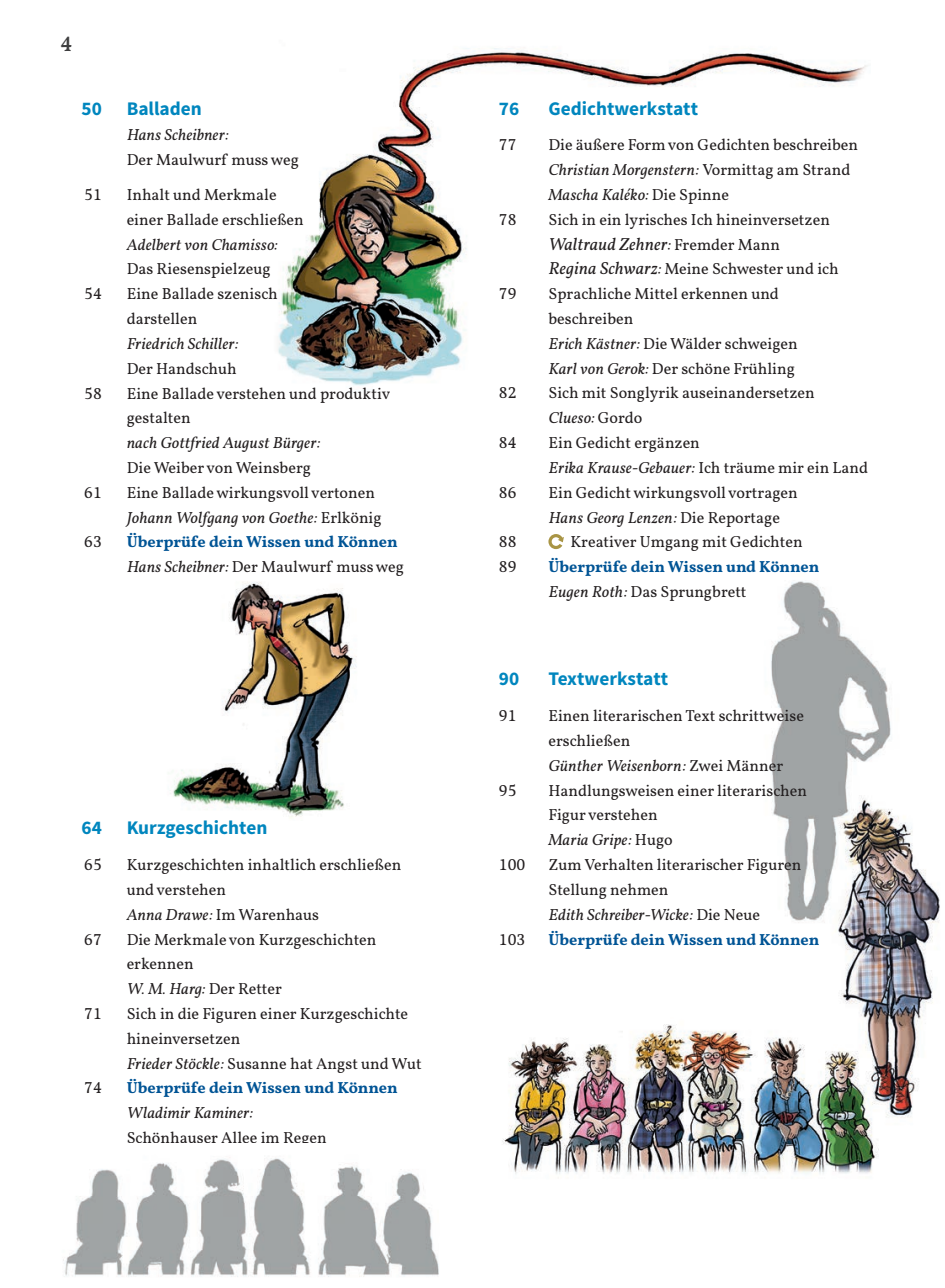
<style>
.page{position:relative;width:945px;height:1288px;background:#fff}
.page>*{position:absolute;margin:0;border:0;box-sizing:border-box;transform-origin:0 0}
.t1{font:600 21px "bs Green Valley Serif 1";color:#3e3e3f}
.t2{font:700 19.25px "bs Sirah Sans 1";color:#0086be}
.t3{font:italic 17.5px "bs Green Valley Serif 1";color:#231f20}
.t4{font:16.1px/24.8px "bs Green Valley Serif 1";color:#231f20}
.t5{font:700 16.1px/24.8px "bs Green Valley Serif 1";color:#005495}
.s1{font-style:italic}
.s2{font-weight:400;font-style:italic;color:#231f20}
.s3{font-weight:400;color:#231f20}
.s4{font-size:16.1px}
.s5{font-style:normal;font-size:16.1px}
.s6{font-style:italic;font-size:17.5px}
</style>
<div class="page">
<img style="left:502px;top:581px;width:438px;height:593px">
<img style="left:278px;top:48px;width:590px;height:338px">
<img style="left:170px;top:582px;width:187px;height:236px">
<svg style="left:548px;top:534px;width:16px;height:15px"></svg>
<img style="left:63px;top:1157px;width:376px;height:120px">
<p class="t1" style="left:60px;top:37px;width:13px">4</p>
<p class="t2" style="left:82px;top:102px;width:22px">50</p>
<p class="t2" style="left:127px;top:102px;width:77px">Balladen</p>
<p class="t4" style="left:127px;top:124px;width:174px"><span class="s1">Hans Scheibner:<br></span>Der Maulwurf mussweg</p>
<p class="t4" style="left:84px;top:184px;width:19px">51</p>
<p class="t4" style="left:127px;top:184px;width:179px">Inhalt und Merkmale einer Ballade erschließen<br><span class="s1">Adelbert von Chamisso:<br></span>Das Riesenspielzeug</p>
<p class="t4" style="left:84px;top:283px;width:19px">54</p>
<p class="t4" style="left:127px;top:283px;width:152px">Eine Ballade szenisch darstellen<br><span class="s1">Friedrich Schiller:<br></span>Der Handschuh</p>
<p class="t4" style="left:84px;top:382px;width:19px">58</p>
<p class="t4" style="left:127px;top:382px;width:265px">Eine Ballade verstehen und produktiv gestalten<br><span class="s1">nach Gottfried August Bürger:<br></span>Die Weiber von Weinsberg</p>
<p class="t4" style="left:84px;top:482px;width:19px">61</p>
<p class="t4" style="left:127px;top:482px;width:256px">Eine Ballade wirkungsvoll vertonen<br><span class="s1">Johann Wolfgang von Goethe:</span> Erlkönig</p>
<p class="t4" style="left:84px;top:531px;width:19px">63</p>
<p class="t5" style="left:127px;top:531px;width:279px">Überprüfe dein Wissen und Können<br><span class="s2">Hans Scheibner:</span> <span class="s3">Der Maulwurf mussweg</span></p>
<p class="t2" style="left:82px;top:821px;width:22px">64</p>
<p class="t2" style="left:127px;top:821px;width:142px">Kurzgeschichten</p>
<p class="t4" style="left:84px;top:854px;width:19px">65</p>
<p class="t4" style="left:127px;top:854px;width:276px">Kurzgeschichten inhaltlich erschließen undverstehen<br><span class="s1">Anna Drawe:</span> Im Warenhaus</p>
<p class="t4" style="left:84px;top:928px;width:19px">67</p>
<p class="t4" style="left:127px;top:928px;width:251px">Die Merkmale von Kurzgeschichten erkennen<br><span class="s1">W. M. Harg:</span> Der Retter</p>
<p class="t4" style="left:84px;top:1002px;width:19px">71</p>
<p class="t4" style="left:127px;top:1002px;width:297px">Sich in die Figuren einer Kurzgeschichte hineinversetzen<br><span class="s1">Frieder Stöckle:</span> Susanne hat Angst und Wut</p>
<p class="t4" style="left:84px;top:1077px;width:19px">74</p>
<p class="t5" style="left:127px;top:1077px;width:272px">Überprüfe dein Wissen und Können<br><span class="s2">Wladimir Kaminer:<br></span><span class="s3">Schönhauser Allee im Regen</span></p>
<p class="t2" style="left:499px;top:102px;width:22px">76</p>
<p class="t2" style="left:548px;top:102px;width:151px">Gedichtwerkstatt</p>
<p class="t4" style="left:499px;top:134px;width:19px">77</p>
<p class="t4" style="left:548px;top:134px;width:311px">Die äußere Formvon Gedichten beschreiben<br><span class="s1">Christian Morgenstern:</span> Vormittag am Strand<br><span class="s1">Mascha Kaléko:</span> Die Spinne</p>
<p class="t4" style="left:499px;top:209px;width:19px">78</p>
<p class="t4" style="left:548px;top:209px;width:283px">Sich in ein lyrisches Ich hineinversetzen</p>
<p class="t3" style="left:548px;top:237px;width:233px">Waltraud Zehner<span class="s4">:</span> <span class="s5">Fremder Mann</span></p>
<p class="t4" style="left:548px;top:258px;width:292px"><span class="s6">Regina Schwarz</span><span class="s1">:</span> Meine Schwester und ich</p>
<p class="t4" style="left:499px;top:283px;width:19px">79</p>
<p class="t4" style="left:548px;top:283px;width:251px">Sprachliche Mittel erkennen und beschreiben<br><span class="s1">Erich Kästner:</span> Die Wälder schweigen<br><span class="s1">Karl von Gerok:</span> Der schöne Frühling</p>
<p class="t4" style="left:499px;top:382px;width:19px">82</p>
<p class="t4" style="left:548px;top:382px;width:268px">Sich mit Songlyrik auseinandersetzen<br><span class="s1">Clueso:</span> Gordo</p>
<p class="t4" style="left:499px;top:432px;width:19px">84</p>
<p class="t4" style="left:548px;top:432px;width:321px">Ein Gedicht ergänzen<br><span class="s1">Erika Krause-Gebauer:</span> Ich träume mir ein Land</p>
<p class="t4" style="left:499px;top:482px;width:19px">86</p>
<p class="t4" style="left:548px;top:482px;width:251px">Ein Gedicht wirkungsvoll vortragen<br><span class="s1">Hans Georg Lenzen:</span> Die Reportage</p>
<p class="t4" style="left:499px;top:531px;width:19px">88</p>
<p class="t4" style="left:570px;top:531px;width:234px">Kreativer Umgang mit Gedichten</p>
<p class="t4" style="left:499px;top:556px;width:19px">89</p>
<p class="t5" style="left:548px;top:556px;width:272px">Überprüfe dein Wissen und Können<br><span class="s2">Eugen Roth:</span> <span class="s3">Das Sprungbrett</span></p>
<p class="t2" style="left:499px;top:672px;width:22px">90</p>
<p class="t2" style="left:548px;top:672px;width:121px">Textwerkstatt</p>
<p class="t4" style="left:499px;top:705px;width:19px">91</p>
<p class="t4" style="left:548px;top:705px;width:257px">Einen literarischen Text schrittweise erschließen<br><span class="s1">Günther Weisenborn:</span> Zwei Männer</p>
<p class="t4" style="left:499px;top:779px;width:19px">95</p>
<p class="t4" style="left:548px;top:779px;width:260px">Handlungsweisen einer literarischen<br>Figur verstehen<br><span class="s1">Maria Gripe:</span> Hugo</p>
<p class="t4" style="left:499px;top:854px;width:28px">100</p>
<p class="t4" style="left:548px;top:854px;width:255px">Zum Verhalten literarischer Figuren<br>Stellung nehmen<br><span class="s1">Edith Schreiber-Wicke:</span> Die Neue</p>
<p class="t4" style="left:499px;top:928px;width:28px">103</p>
<p class="t5" style="left:548px;top:928px;width:272px">Überprüfe dein Wissen und Können</p>
</div>
